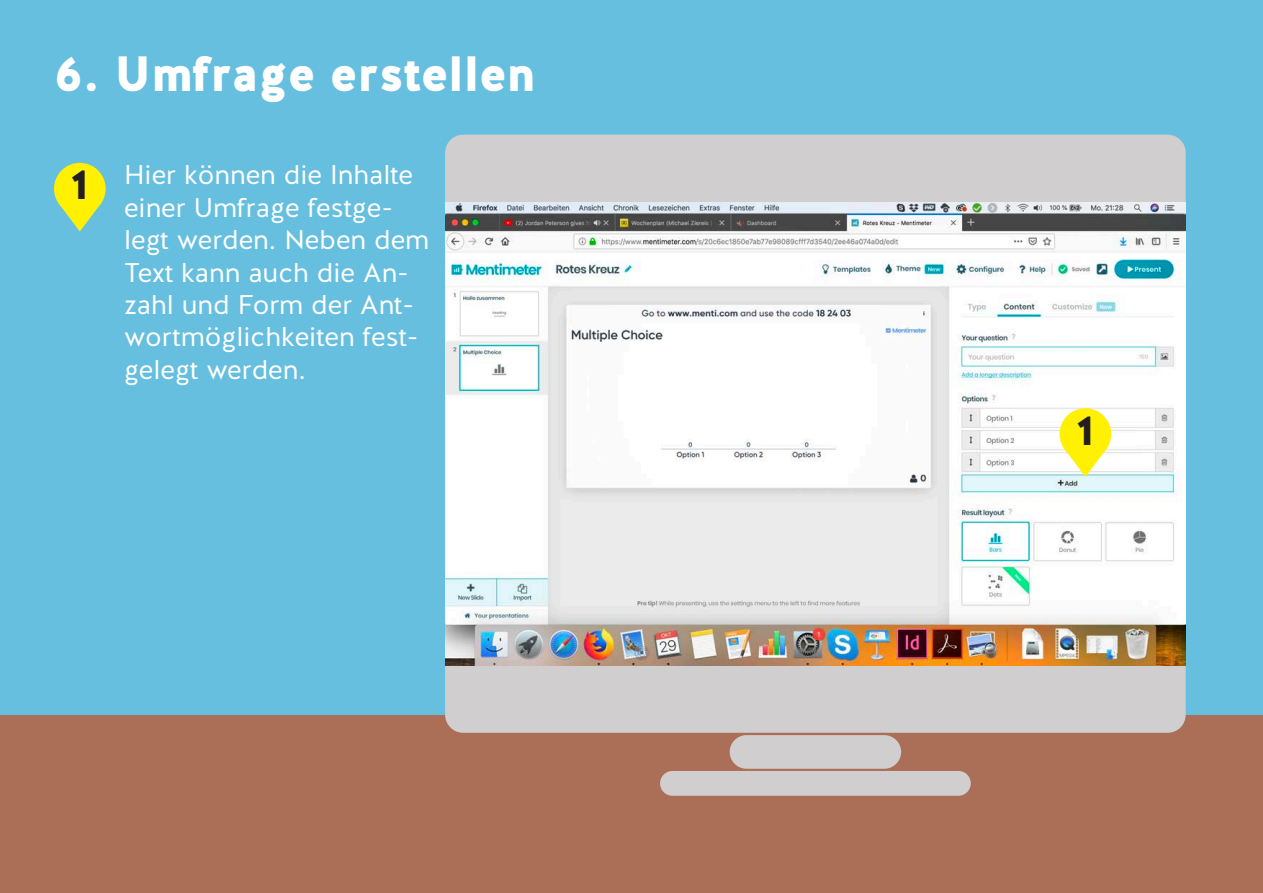
<style>
.page{position:relative;width:1263px;height:893px;background:#fff}
.page>*{position:absolute;margin:0;border:0;box-sizing:border-box;transform-origin:0 0}
.t1{font:900 49.5px "Halis GR";color:#fff}
.t2{font:900 42px "Halis GR";color:#231f20}
.t3{font:27px/32.4px "Halis GR";color:#fff}
</style>
<div class="page">
<div style="left:0;top:701px;width:1263px;height:192px;background:#ab6f58"></div>
<div style="left:0;top:0;width:1263px;height:715px;background:#67bfdf"></div>
<div style="left:445px;top:135px;width:741px;height:598px;background:#d1cecf;border-radius:18px"></div>
<img style="left:445px;top:202px;width:741px;height:463px">
<div style="left:730px;top:735px;width:171px;height:34px;background:#d1cecf;border-radius:17px"></div>
<div style="left:660px;top:771px;width:311px;height:25px;background:#d1cecf;border-radius:12px"></div>
<div style="left:1059px;top:408px;width:52px;height:52px;background:#fff101;border-radius:50%"></div>
<svg style="left:1063px;top:448px;width:44px;height:29px"></svg>
<div style="left:54px;top:163px;width:52px;height:51px;background:#fff101;border-radius:50%"></div>
<svg style="left:58px;top:202px;width:44px;height:29px"></svg>
<p class="t1" style="left:54px;top:41px;width:483px">6. Umfrage erstellen</p>
<p class="t2" style="left:70px;top:157px;width:20px">1</p>
<p class="t3" style="left:124px;top:159px;width:291px">Hier können die Inhalte</p>
<p class="t3" style="left:124px;top:192px;width:307px">einer Umfrage festge&shy;legt werden. Neben dem<br>Text kann auch die An&shy;zahl und Form der Ant&shy;wortmöglichkeiten fest&shy;gelegt werden.</p>
<p class="t2" style="left:1076px;top:403px;width:20px">1</p>
</div>
